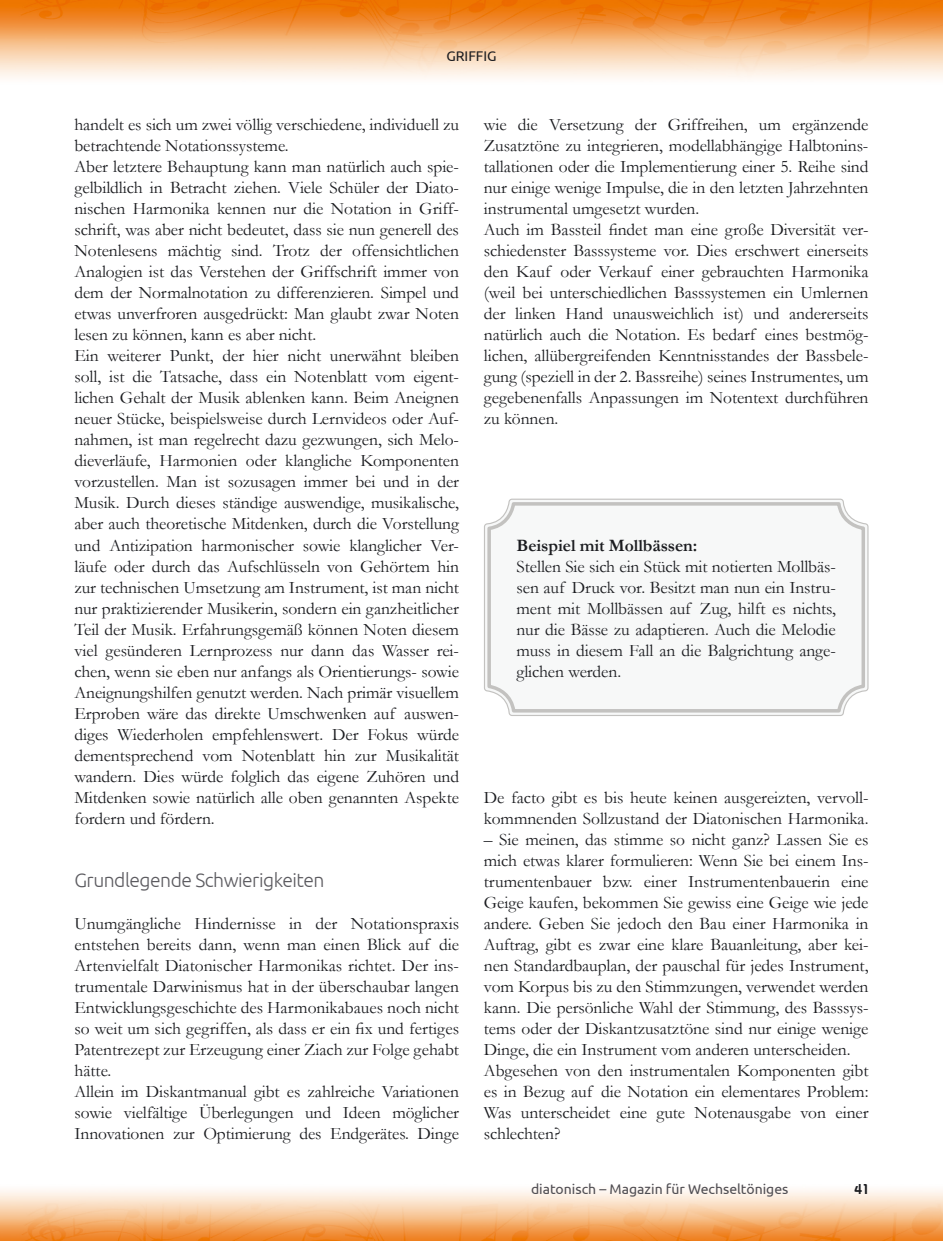
<style>
.page{position:relative;width:943px;height:1241px;background:#fff}
.page>*{position:absolute;margin:0;border:0;box-sizing:border-box;transform-origin:0 0}
.t1{font:300 19.25px "Ubuntu";letter-spacing:-.025em;color:#5c5b60}
.t2{font:17.5px/21px "Garamond";letter-spacing:-.005em;color:#1b1c20}
.t3{font:700 17.5px "Garamond";letter-spacing:-.005em;color:#1b1c20}
.t4{font:14px "Ubuntu";color:#504e53}
.t5{font:14px "Ubuntu";color:#1b1c20}
.t6{font:14px "Viga";color:#1b1c20}
</style>
<div class="page">
<img style="left:0;top:1189px;width:943px;height:51px">
<img style="left:0;top:0;width:943px;height:79px">
<svg style="left:484px;top:498px;width:385px;height:218px"></svg>
<div style="left:487px;top:502px;width:378px;height:210px;border:4px solid #c3c2c0;border-radius:24px"></div>
<p class="t5" style="left:446px;top:47px;width:52px">GRIFFIG</p>
<p class="t2" style="left:74px;top:114px;width:386px">handelt es sich um zwei völlig verschiedene, individuell zu betrachtende Notationssysteme.<br>Aber letztere Behauptung kann man natürlich auch spie&shy;gelbildlich in Betracht ziehen. Viele Schüler der Diato&shy;nischen Harmonika kennen nur die Notation in Griff&shy;schrift, was aber nicht bedeutet, dass sie nun generell des Notenlesens mächtig sind. Trotz der offensichtlichen Analogien ist das Verstehen der Griffschrift immer von dem der Normalnotation zu differenzieren. Simpel und etwas unverfroren ausgedrückt: Man glaubt zwar Noten lesen zu können, kann es aber nicht.<br>Ein weiterer Punkt, der hier nicht unerwähnt bleiben soll, ist die Tatsache, dass ein Notenblatt vom eigent&shy;lichen Gehalt der Musik ablenken kann. Beim Aneignen neuer Stücke, beispielsweise durch Lernvideos oder Auf&shy;nahmen, ist man regelrecht dazu gezwungen, sich Melo&shy;dieverläufe, Harmonien oder klangliche Komponenten vorzustellen. Man ist sozusagen immer bei und in der Musik. Durch dieses ständige auswendige, musikalische, aber auch theoretische Mitdenken, durch die Vorstellung und Antizipation harmonischer sowie klanglicher Ver&shy;läufe oder durch das Aufschlüsseln von Gehörtem hin zur technischen Umsetzung am Instrument, ist man nicht nur praktizierender Musikerin, sondern ein ganzheitlicher Teil der Musik. Erfahrungsgemäß können Noten diesem viel gesünderen Lernprozess nur dann das Wasser rei&shy;chen, wenn sie eben nur anfangs als Orientierungs- sowie Aneignungshilfen genutzt werden. Nach primär visuellem Erproben wäre das direkte Umschwenken auf auswen&shy;diges Wiederholen empfehlenswert. Der Fokus würde dementsprechend vom Notenblatt hin zur Musikalität wandern. Dies würde folglich das eigene Zuhören und Mitdenken sowie natürlich alle oben genannten Aspekte fordern und fördern.</p>
<p class="t1" style="left:74px;top:868px;width:252px">Grundlegende Schwierigkeiten</p>
<p class="t2" style="left:74px;top:912px;width:386px">Unumgängliche Hindernisse in der Notationspraxis entstehen bereits dann, wenn man einen Blick auf die Artenvielfalt Diatonischer Harmonikas richtet. Der ins&shy;trumentale Darwinismus hat in der überschaubar langen Entwicklungsgeschichte des Harmonikabaues noch nicht so weit um sich gegriffen, als dass er ein fix und fertiges Patentrezept zur Erzeugung einer Ziach zur Folge gehabt hätte.<br>Allein im Diskantmanual gibt es zahlreiche Variationen sowie vielfältige Überlegungen und Ideen möglicher Innovationen zur Optimierung des Endgerätes. Dinge</p>
<p class="t2" style="left:484px;top:114px;width:386px">wie die Versetzung der Griffreihen, um ergänzende Zusatztöne zu integrieren, modellabhängige Halbtonins&shy;tallationen oder die Implementierung einer 5. Reihe sind nur einige wenige Impulse, die in den letzten Jahrzehnten instrumental umgesetzt wurden.<br>Auch im Bassteil findet man eine große Diversität ver&shy;schiedenster Basssysteme vor. Dies erschwert einerseits den Kauf oder Verkauf einer gebrauchten Harmonika (weil bei unterschiedlichen Basssystemen ein Umlernen der linken Hand unausweichlich ist) und andererseits natürlich auch die Notation. Es bedarf eines bestmög&shy;lichen, allübergreifenden Kenntnisstandes der Bassbele&shy;gung (speziell in der 2. Bassreihe) seines Instrumentes, um gegebenenfalls Anpassungen im Notentext durchführen zu können.</p>
<p class="t3" style="left:516px;top:534px;width:182px">Beispiel mit Mollbässen:</p>
<p class="t2" style="left:516px;top:555px;width:321px;text-align:justify">Stellen Sie sich ein Stück mit notierten Mollbäs&shy;sen auf Druck vor. Besitzt man nun ein Instru&shy;ment mit Mollbässen auf Zug, hilft es nichts, nur die Bässe zu adaptieren. Auch die Melodie muss in diesem Fall an die Balgrichtung ange&shy;glichen werden.</p>
<p class="t2" style="left:484px;top:786px;width:386px">De facto gibt es bis heute keinen ausgereizten, vervoll&shy;kommnenden Sollzustand der Diatonischen Harmonika.</p>
<p class="t2" style="left:484px;top:828px;width:386px">– Sie meinen, das stimme so nicht ganz? Lassen Sie es mich etwas klarer formulieren: Wenn Sie bei einem Ins&shy;trumentenbauer bzw. einer Instrumentenbauerin eine Geige kaufen, bekommen Sie gewiss eine Geige wie jede andere. Geben Sie jedoch den Bau einer Harmonika in Auftrag, gibt es zwar eine klare Bauanleitung, aber kei&shy;nen Standardbauplan, der pauschal für jedes Instrument, vom Korpus bis zu den Stimmzungen, verwendet werden kann. Die persönliche Wahl der Stimmung, des Basssys&shy;tems oder der Diskantzusatztöne sind nur einige wenige Dinge, die ein Instrument vom anderen unterscheiden.<br>Abgesehen von den instrumentalen Komponenten gibt es in Bezug auf die Notation ein elementares Problem:<br>Was unterscheidet eine gute Notenausgabe von einer schlechten?</p>
<p class="t4" style="left:531px;top:1179px;width:259px">diatonisch – Magazin für Wechseltöniges</p>
<p class="t6" style="left:854px;top:1179px;width:16px">41</p>
</div>
